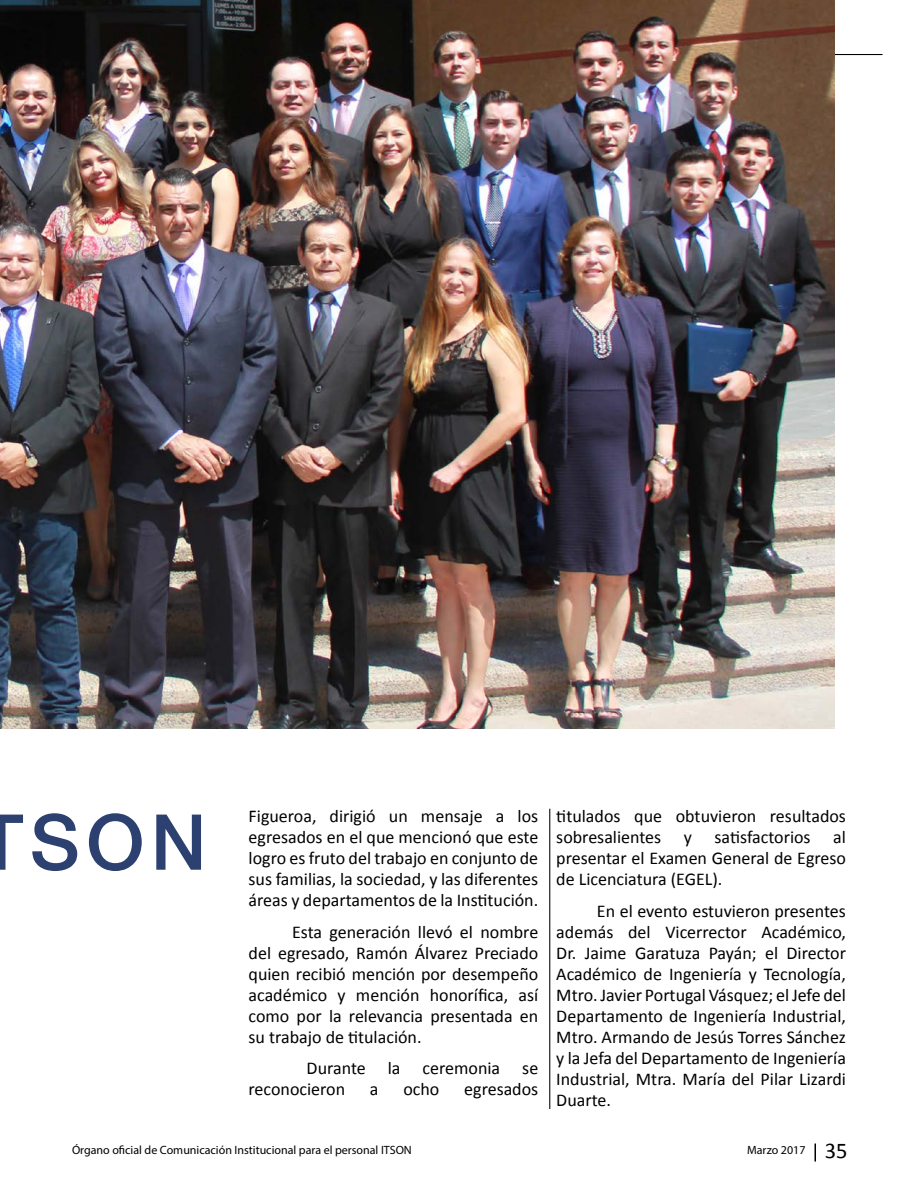
<style>
.page{position:relative;width:918px;height:1188px;background:#fff}
.page>*{position:absolute;margin:0;border:0;box-sizing:border-box;transform-origin:0 0}
.t1{font:500 77.25px "Helvetica Neue";color:#2c4170}
.t2{font:18px/21px "Calibri";color:#000101;text-align:justify}
.t3{font:12px "Myriad Pro";color:#000101}
.s1{font-family:"Calibri";font-size:22.5px;color:#000}
</style>
<div class="page">
<svg style="left:814px;top:1144px;width:2px;height:18px"></svg>
<img style="left:0;top:0;width:834px;height:729px">
<hr style="left:549px;top:809px;width:1px;height:300px;background:#000">
<h1 class="t1" style="left:-22px;top:780px;width:230px">TSON</h1>
<p class="t2" style="left:249px;top:806px;width:291px">Figueroa, dirigió un mensaje a los egresados en el que mencionó que este logro es fruto del trabajo en conjunto de sus familias, la sociedad, y las diferentes áreas y departamentos de la Institución.</p>
<p class="t2" style="left:249px;top:921px;width:291px;text-indent:43px">Esta generación llevó el nombre del egresado, Ramón Álvarez Preciado quien recibió mención por desempeño académico y mención honorífica, así como por la relevancia presentada en su trabajo de titulación.</p>
<p class="t2" style="left:249px;top:1058px;width:291px;text-indent:58px">Durante la ceremonia se reconocieron</p>
<p class="t2" style="left:370px;top:1079px;width:10px">a</p>
<p class="t2" style="left:403px;top:1079px;width:38px">ocho</p>
<p class="t2" style="left:464px;top:1079px;width:76px">egresados</p>
<p class="t2" style="left:556px;top:806px;width:291px">titulados que obtuvieron resultados sobresalientes</p>
<p class="t2" style="left:684px;top:827px;width:10px">y</p>
<p class="t2" style="left:715px;top:827px;width:98px">satisfactorios</p>
<p class="t2" style="left:556px;top:827px;width:291px;text-indent:277px">al presentar el Examen General de Egreso de Licenciatura (EGEL).</p>
<p class="t2" style="left:556px;top:900px;width:291px;text-indent:41px">En el evento estuvieron presentes además del Vicerrector Académico, Dr. Jaime Garatuza Payán; el Director Académico de Ingeniería y Tecnología, Mtro. Javier Portugal Vásquez; el Jefe del Departamento de Ingeniería Industrial, Mtro. Armando de Jesús Torres Sánchez y la Jefa del Departamento de Ingeniería Industrial, Mtra. María del Pilar Lizardi Duarte.</p>
<p class="t3" style="left:72px;top:1142px;width:341px">Órgano oficial de Comunicación Institucional para el personal ITSON</p>
<p class="t3" style="left:747px;top:1142px;width:102px">Marzo 2017 <span class="s1">35</span></p>
</div>
